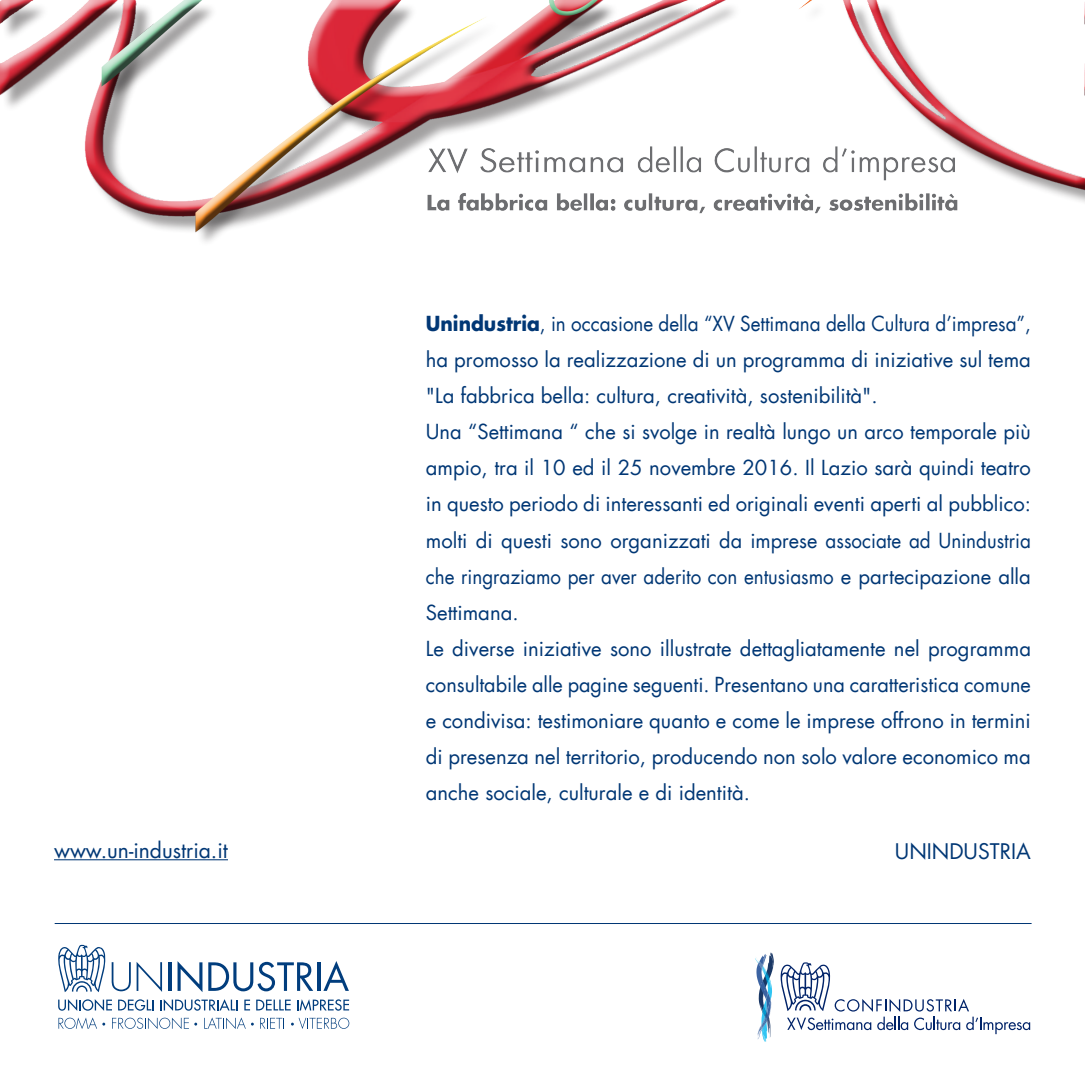
<style>
.page{position:relative;width:1085px;height:1085px;background:#fff}
.page>*{position:absolute;margin:0;border:0;box-sizing:border-box;transform-origin:0 0}
.t1{font:21px "Futura LT";color:#013775}
.t2{font:20.25px/36px "Futura LT";color:#013775;text-align:justify}
.t3{font:20.25px/36px "Futura LT";color:#013775;text-align:justify;scale:.93 1}
.s1{font-weight:700}
</style>
<div class="page">
<svg style="left:755px;top:952px;width:18px;height:89px"></svg>
<svg style="left:780px;top:962px;width:250px;height:71px"></svg>
<svg style="left:112px;top:962px;width:19px;height:29px"></svg>
<svg style="left:137px;top:962px;width:25px;height:29px"></svg>
<svg style="left:58px;top:944px;width:48px;height:48px"></svg>
<hr style="left:168px;top:962px;width:4px;height:28px;background:#013d7d">
<svg style="left:177px;top:961px;width:25px;height:30px"></svg>
<svg style="left:208px;top:961px;width:105px;height:30px"></svg>
<hr style="left:317px;top:962px;width:3px;height:28px;background:#013d7d">
<svg style="left:323px;top:961px;width:26px;height:29px"></svg>
<svg style="left:58px;top:999px;width:54px;height:11px"></svg>
<svg style="left:118px;top:999px;width:36px;height:11px"></svg>
<svg style="left:160px;top:999px;width:78px;height:11px"></svg>
<svg style="left:244px;top:999px;width:6px;height:11px"></svg>
<svg style="left:256px;top:999px;width:35px;height:11px"></svg>
<svg style="left:297px;top:999px;width:52px;height:11px"></svg>
<svg style="left:260px;top:1017px;width:24px;height:11px"></svg>
<svg style="left:58px;top:1017px;width:47px;height:11px"></svg>
<svg style="left:112px;top:1017px;width:85px;height:11px"></svg>
<svg style="left:204px;top:1017px;width:50px;height:11px"></svg>
<svg style="left:291px;top:1017px;width:58px;height:11px"></svg>
<hr style="left:55px;top:922px;width:976px;height:1px;background:#013775">
<img style="left:0;top:0;width:1084px;height:242px">
<hr style="left:54px;top:859px;width:174px;height:1px;background:#013775">
<img style="left:1084px;top:0;width:1px;height:246px">
<p class="t3" style="left:426px;top:306px;width:652px"><span class="s1">Unindustria</span>, in occasione della “XV Settimana della Cultura d’impresa”, ha promosso la realizzazione di un programma di iniziative sul tema "La fabbrica bella: cultura, creatività, sostenibilità".</p>
<p class="t2" style="left:426px;top:414px;width:606px">Una “Settimana “ che si svolge in realtà lungo un arco temporale più ampio, tra il 10 ed il 25 novembre 2016. Il Lazio sarà quindi teatro in questo periodo di interessanti ed originali eventi aperti al pubblico: molti di questi sono organizzati da imprese associate ad Unindustria che ringraziamo per aver aderito con entusiasmo e partecipazione alla Settimana.</p>
<p class="t2" style="left:426px;top:630px;width:606px">Le diverse iniziative sono illustrate dettagliatamente nel programma consultabile alle pagine seguenti. Presentano una caratteristica comune e condivisa: testimoniare quanto e come le imprese offrono in termini di presenza nel territorio, producendo non solo valore economico ma anche sociale, culturale e di identità.</p>
<p class="t1" style="left:54px;top:836px;width:175px">www.un-industria.it</p>
<p class="t1" style="left:894px;top:837px;width:137px">UNINDUSTRIA</p>
</div>
